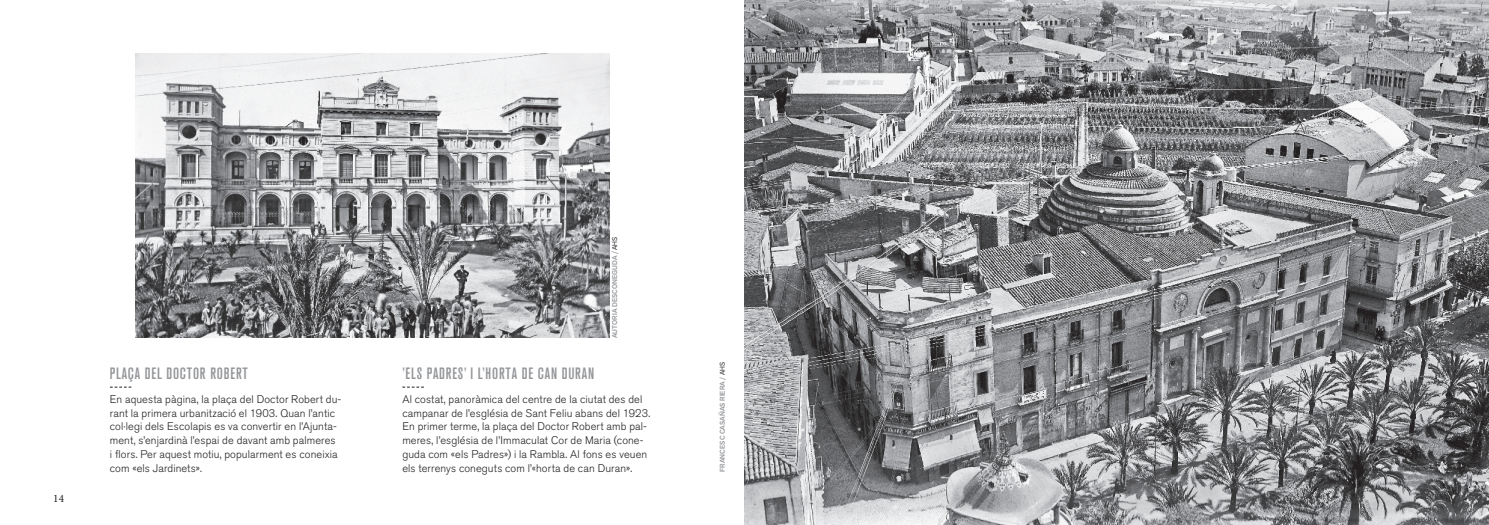
<style>
.page{position:relative;width:1489px;height:525px;background:#fff}
.page>*{position:absolute;margin:0;border:0;box-sizing:border-box;transform-origin:0 0}
.t1{font:500 condensed 16.25px "Akzidenz Grotesk BQ";letter-spacing:.05em;color:#939598}
.t2{font:11.25px "Minion Pro";color:#231f20}
.t3{font:300 11px/13.8px "Akzidenz Grotesk BQ";letter-spacing:.01em;color:#231f20}
.t4{font:500 6.88px "Akzid Grtsk Next";letter-spacing:.01em;color:#939598}
.s1{font-weight:400;color:#231f20}
</style>
<div class="page">
<img style="left:744px;top:0;width:744px;height:524px">
<img style="left:135px;top:53px;width:474px;height:285px">
<svg style="left:110px;top:386px;width:21px;height:1px"></svg>
<svg style="left:402px;top:386px;width:22px;height:1px"></svg>
<p class="t2" style="left:53px;top:491px;width:12px">14</p>
<p class="t4" style="left:610px;top:338px;width:103px;rotate:-90deg">AUTORIA DESCONEGUDA / <span class="s1">AHS</span></p>
<h1 class="t1" style="left:110px;top:364px;width:140px">PLAÇA DEL DOCTOR ROBERT</h1>
<p class="t4" style="left:718px;top:471px;width:111px;rotate:-90deg">FRANCESC CASAÑAS RIERA / <span class="s1">AHS</span></p>
<h1 class="t1" style="left:402px;top:364px;width:193px">’ELS PADRES’ I L’HORTA DE CAN DURAN</h1>
<p class="t3" style="left:110px;top:392px;width:233px">En aquesta pàgina, la plaça del Doctor Robert du&shy;rant la primera urbanització el 1903. Quan l’antic col·legi dels Escolapis es va convertir en l’Ajunta&shy;ment, s’enjardinà l’espai de davant amb palmeres<br>i flors. Per aquest motiu, popularment es coneixia com «els Jardinets».</p>
<p class="t3" style="left:402px;top:392px;width:249px">Al costat, panoràmica del centre de la ciutat des del campanar de l’església de Sant Feliu abans del 1923.<br>En primer terme, la plaça del Doctor Robert amb pal&shy;meres, l’església de l’Immaculat Cor de Maria (cone&shy;guda com «els Padres») i la Rambla. Al fons es veuen els terrenys coneguts com l’«horta de can Duran».</p>
</div>
